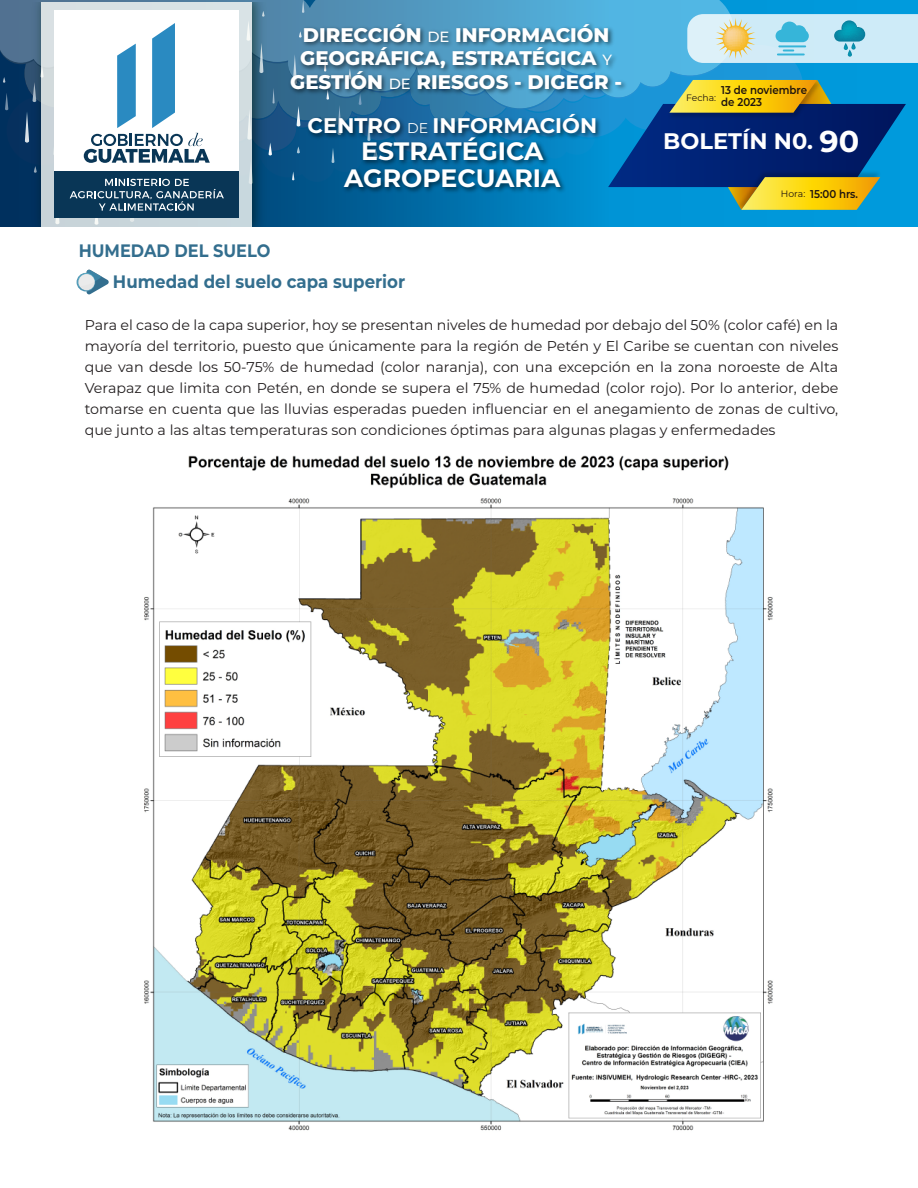
<style>
.page{position:relative;width:918px;height:1188px;background:#fff}
.page>*{position:absolute;margin:0;border:0;box-sizing:border-box;transform-origin:0 0}
.t1{font:700 25.2px/27px "Montserrat";color:#fff;text-align:center}
.t2{font:700 22.5px "Montserrat";color:#fff}
.t3{font:700 21.15px "Montserrat";color:#fff}
.t4{font:800 19.65px/23.7px "Montserrat";color:#fff;text-align:center}
.t5{font:700 18px/31.2px "Montserrat";color:#336e8e;scale:.9 1}
.t6{font:14.25px/21px "Montserrat";color:#231f20;text-align:justify}
.t7{font:600 11.4px/11.7px "Montserrat";color:#1f140f;scale:.9 1}
.t8{font:9.3px "Montserrat";letter-spacing:-.005em;color:#1f140f}
.s1{font-weight:500;font-size:14.85px}
.s2{font-weight:400;font-size:14.1px}
.s3{font-size:30.15px}
.s4{font-weight:400;font-size:9.3px}
</style>
<div class="page">
<img style="left:144px;top:455px;width:629px;height:676px">
<svg style="left:77px;top:269px;width:32px;height:26px"></svg>
<svg style="left:0;top:211px;width:918px;height:16px;background:#007bb7"></svg>
<div style="left:41px;top:2px;width:211px;height:225px;background:#c8d5db"></div>
<div style="left:55px;top:171px;width:184px;height:47px;background:#093656"></div>
<img style="left:735px;top:211px;width:149px;height:1px">
<svg style="left:0;top:0;width:918px;height:211px;background:#548eac"></svg>
<h3 class="t4" style="left:290px;top:22px;width:333px">DIRECCIÓN <span class="s1">DE</span> INFORMACIÓN<br>GEOGRÁFICA, ESTRATÉGICA <span class="s1">Y<br></span>GESTIÓN <span class="s1">DE</span> RIESGOS - DIGEGR -</h3>
<h3 class="t3" style="left:308px;top:111px;width:291px">CENTRO <span class="s2">DE</span> INFORMACIÓN</h3>
<h1 class="t1" style="left:344px;top:136px;width:218px">ESTRATÉGICA<br>AGROPECUARIA</h1>
<p class="t5" style="left:113px;top:234px;width:326px;text-indent:-34px">HUMEDAD DEL SUELO<br>Humedad del suelo capa superior</p>
<p class="t7" style="left:721px;top:84px;width:97px">13 de noviembre de 2023</p>
<p class="t8" style="left:686px;top:91px;width:32px">Fecha:</p>
<h2 class="t2" style="left:663px;top:125px;width:197px">BOLETÍN N0. <span class="s3">90</span></h2>
<p class="t7" style="left:781px;top:187px;width:87px"><span class="s4">Hora:</span> 15:00 hrs.</p>
<p class="t6" style="left:85px;top:314px;width:755px">Para el caso de la capa superior, hoy se presentan niveles de humedad por debajo del 50% (color café) en la mayoría del territorio, puesto que únicamente para la región de Petén y El Caribe se cuentan con niveles que van desde los 50-75% de humedad (color naranja), con una excepción en la zona noroeste de Alta Verapaz que limita con Petén, en donde se supera el 75% de humedad (color rojo). Por lo anterior, debe tomarse en cuenta que las lluvias esperadas pueden influenciar en el anegamiento de zonas de cultivo, que junto a las altas temperaturas son condiciones óptimas para algunas plagas y enfermedades</p>
</div>
